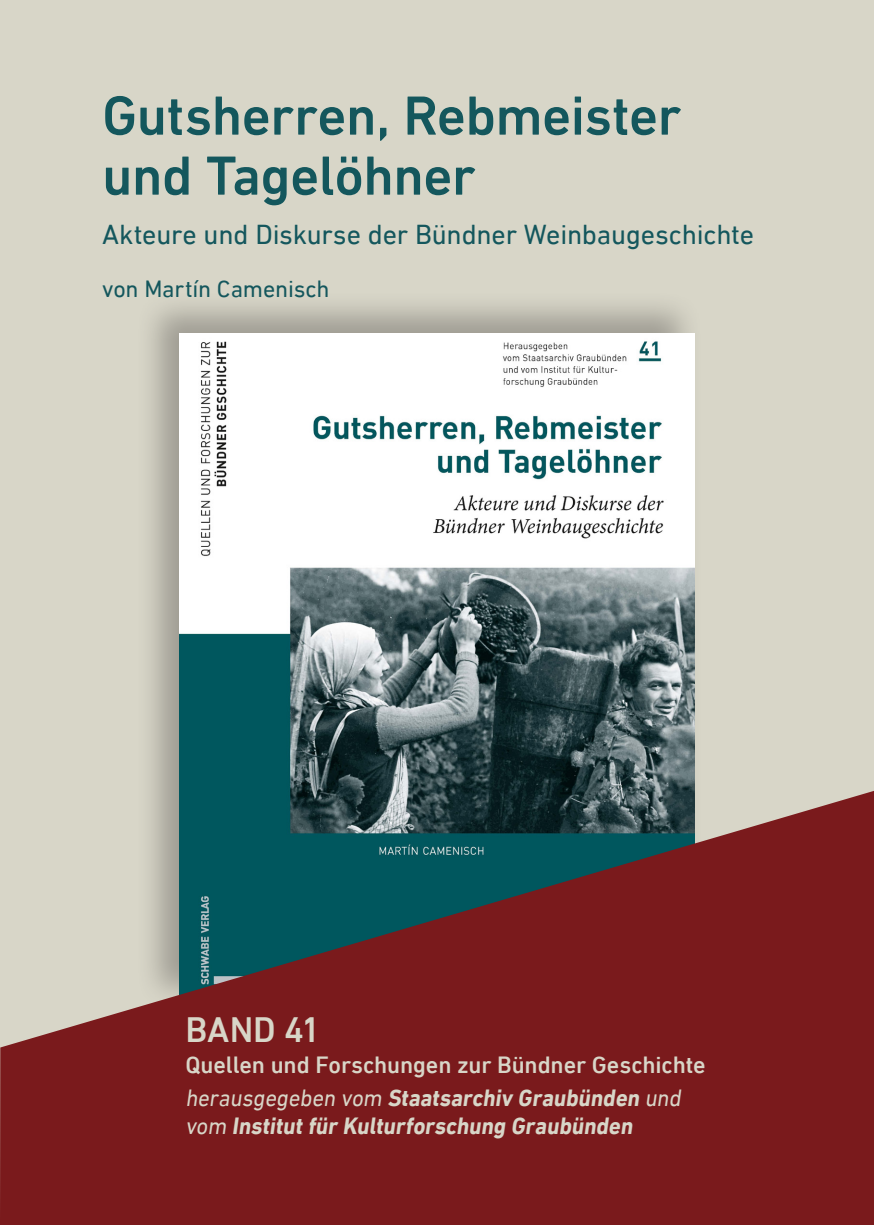
<style>
.page{position:relative;width:874px;height:1225px;background:#fff}
.page>*{position:absolute;margin:0;border:0;box-sizing:border-box;transform-origin:0 0}
.Titel{font:500 56px/60px "DIN Next LT Pro";letter-spacing:-.01em;color:#14575d}
.BAND{font:500 36px "DIN Next LT Pro";letter-spacing:-.005em;color:#d8d6c8}
.Titel_Untertitel{font:28px "DIN Next LT Pro";letter-spacing:-.01em;color:#14575d}
.Band_herausgegeben{font:700 24px/28px "DIN Next LT Pro";color:#d8d6c8;scale:.94 1}
.Band_Quellen{font:500 24px "DIN Next LT Pro";letter-spacing:-.005em;color:#d8d6c8}
.GT_Regular{font:24px "DIN Next LT Pro";letter-spacing:-.01em;color:#14575d}
.s1{font-weight:400}
</style>
<div class="page">
<div style="left:0;top:0;width:873px;height:791px;background:#d8d6c8"></div>
<div style="left:135px;top:290px;width:568px;height:721px;background:#231f20;opacity:.32"></div>
<img style="left:179px;top:333px;width:515px;height:458px">
<svg style="left:0;top:791px;width:873px;height:434px;background:#723a3b"></svg>
<p class="Titel" style="left:102px;top:85px;width:580px">Gutsherren, Rebmeister und Tagelöhner</p>
<p class="Titel_Untertitel" style="left:102px;top:218px;width:653px">Akteure und Diskurse der Bündner Weinbaugeschichte</p>
<p class="GT_Regular" style="left:102px;top:275px;width:229px">von Martín Camenisch</p>
<p class="BAND" style="left:185px;top:1009px;width:136px">BAND 41</p>
<p class="Band_Quellen" style="left:185px;top:1051px;width:521px">Quellen und Forschungen zur Bündner Geschichte</p>
<p class="Band_herausgegeben" style="left:185px;top:1084px;width:532px"><span class="s1">herausgegeben vom</span> Staatsarchiv Graubünden <span class="s1">und vom</span> Institut für Kulturforschung Graubünden</p>
</div>
